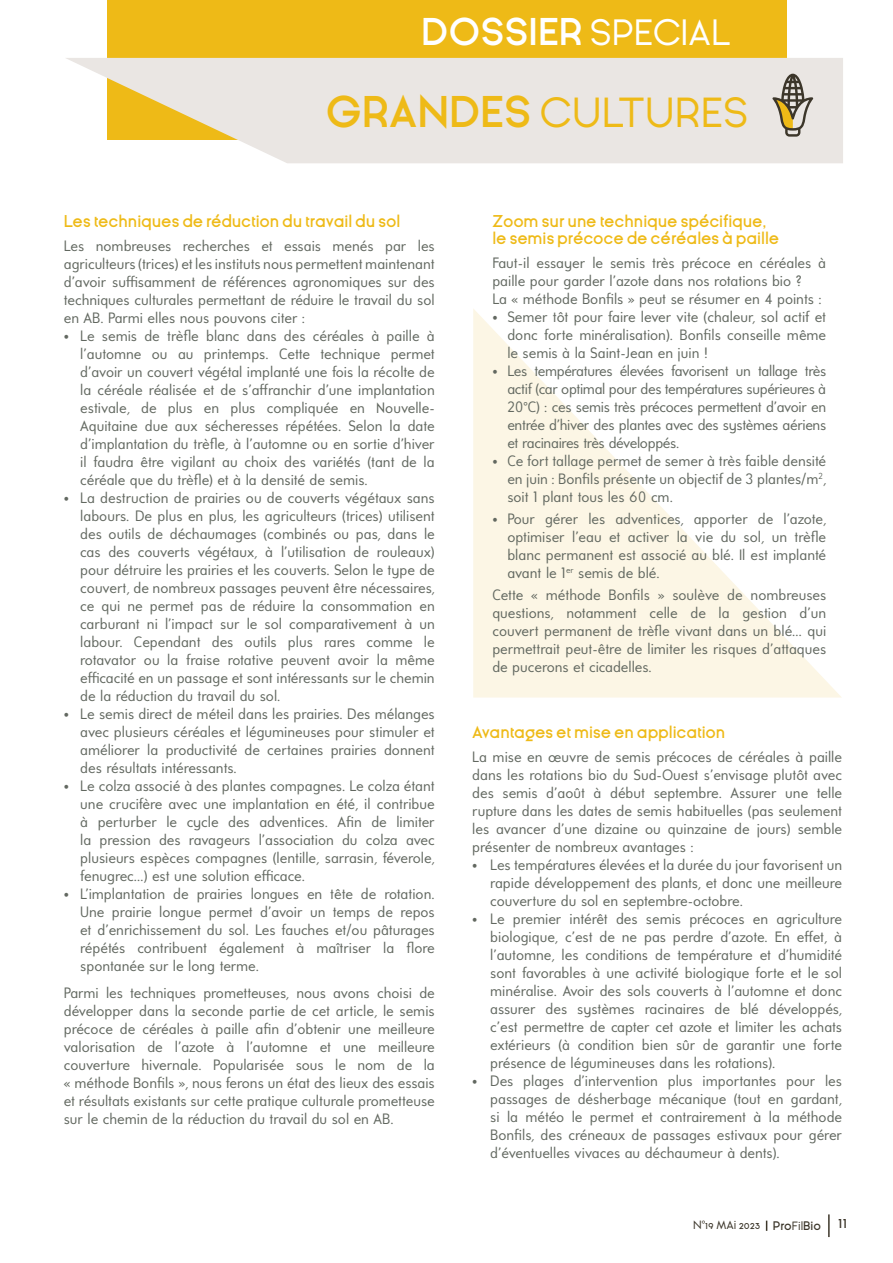
<style>
.page{position:relative;width:893px;height:1263px;background:#fff}
.page>*{position:absolute;margin:0;border:0;box-sizing:border-box;transform-origin:0 0}
.t1{font:42px "Ginora Sans";color:#eeba17}
.t2{font:700 42px "Ginora Sans";color:#eeba17}
.t3{font:700 36.6px "Ginora Sans";color:#fff}
.t4{font:600 16.5px/16.5px "Ginora Sans";letter-spacing:-.01em;color:#eeba17}
.t5{font:15px/18px "Universalis ADF Std";color:#626860;text-align:justify}
.t6{font:12px "Ginora Sans";color:#3c362a}
.s1{font-weight:400}
.s2{font-weight:700}
.s3{font-weight:600}
.s4{font-size:18px}
</style>
<div class="page">
<hr style="left:828px;top:1214px;width:2px;height:23px;background:#3c362a">
<div style="left:108px;top:0;width:679px;height:139px;background:#eeba17"></div>
<svg style="left:66px;top:58px;width:777px;height:105px;background:#ece6db"></svg>
<svg style="left:772px;top:74px;width:41px;height:63px;background:#b5ad9a"></svg>
<svg style="left:473px;top:309px;width:368px;height:388px;fill:#fcf8eb"></svg>
<h2 class="t3" style="left:421px;top:12px;width:299px">DOSSIER <span class="s1">SPECIAL</span></h2>
<h1 class="t2" style="left:325px;top:90px;width:65px">GRANDE</h1>
<h1 class="t1" style="left:504px;top:90px;width:63px"><span class="s2">S</span> CULTU</h1>
<h1 class="t1" style="left:675px;top:90px;width:75px">RES</h1>
<p class="t4" style="left:64px;top:213px;width:338px">Les techniques de réduction du travail du sol</p>
<p class="t5" style="left:64px;top:237px;width:372px">Les nombreuses recherches et essais menés par les agriculteurs (trices) et les instituts nous permettent maintenant d’avoir suffisamment de références agronomiques sur des techniques culturales permettant de réduire le travail du sol en AB. Parmi elles nous pouvons citer :</p>
<p class="t5" style="left:80px;top:327px;width:356px;text-indent:-16px">• Le semis de trèfle blanc dans des céréales à paille à l’automne ou au printemps. Cette technique permet d’avoir un couvert végétal implanté une fois la récolte de la céréale réalisée et de s’affranchir d’une implantation estivale, de plus en plus compliquée en Nouvelle-Aquitaine due aux sécheresses répétées. Selon la date d’implantation du trèfle, à l’automne ou en sortie d’hiver il faudra être vigilant au choix des variétés (tant de la céréale que du trèfle) et à la densité de semis.</p>
<p class="t5" style="left:80px;top:489px;width:356px;text-indent:-16px">• La destruction de prairies ou de couverts végétaux sans labours. De plus en plus, les agriculteurs (trices) utilisent des outils de déchaumages (combinés ou pas, dans le cas des couverts végétaux, à l’utilisation de rouleaux) pour détruire les prairies et les couverts. Selon le type de couvert, de nombreux passages peuvent être nécessaires, ce qui ne permet pas de réduire la consommation en carburant ni l’impact sur le sol comparativement à un labour. Cependant des outils plus rares comme le rotavator ou la fraise rotative peuvent avoir la même efficacité en un passage et sont intéressants sur le chemin de la réduction du travail du sol.</p>
<p class="t5" style="left:80px;top:705px;width:356px;text-indent:-16px">• Le semis direct de méteil dans les prairies. Des mélanges avec plusieurs céréales et légumineuses pour stimuler et améliorer la productivité de certaines prairies donnent des résultats intéressants.</p>
<p class="t5" style="left:80px;top:777px;width:356px;text-indent:-16px">• Le colza associé à des plantes compagnes. Le colza étant une crucifère avec une implantation en été, il contribue à perturber le cycle des adventices. Afin de limiter la pression des ravageurs l’association du colza avec plusieurs espèces compagnes (lentille, sarrasin, féverole, fenugrec…) est une solution efficace.</p>
<p class="t5" style="left:80px;top:885px;width:356px;text-indent:-16px">• L’implantation de prairies longues en tête de rotation.<br>Une prairie longue permet d’avoir un temps de repos et d’enrichissement du sol. Les fauches et/ou pâturages répétés contribuent également à maîtriser la flore spontanée sur le long terme.</p>
<p class="t5" style="left:64px;top:983px;width:373px">Parmi les techniques prometteuses, nous avons choisi de développer dans la seconde partie de cet article, le semis précoce de céréales à paille afin d’obtenir une meilleure valorisation de l’azote à l’automne et une meilleure couverture hivernale. Popularisée sous le nom de la « méthode Bonfils », nous ferons un état des lieux des essais et résultats existants sur cette pratique culturale prometteuse sur le chemin de la réduction du travail du sol en AB.</p>
<p class="t4" style="left:492px;top:213px;width:288px">Zoom sur une technique spécifique, le semis précoce de céréales à paille</p>
<p class="t5" style="left:492px;top:253px;width:335px;text-align:left">Faut-il essayer le semis très précoce en céréales à paille pour garder l’azote dans nos rotations bio ?<br>La « méthode Bonfils » peut se résumer en 4 points :</p>
<p class="t5" style="left:507px;top:307px;width:320px;text-indent:-15px">• Semer tôt pour faire lever vite (chaleur, sol actif et donc forte minéralisation). Bonfils conseille même le semis à la Saint-Jean en juin !</p>
<p class="t5" style="left:507px;top:361px;width:320px;text-indent:-15px">• Les températures élevées favorisent un tallage très actif (car optimal pour des températures supérieures à 20°C) : ces semis très précoces permettent d’avoir en entrée d’hiver des plantes avec des systèmes aériens et racinaires très développés.</p>
<p class="t5" style="left:507px;top:451px;width:320px;text-indent:-15px">• Ce fort tallage permet de semer à très faible densité en juin : Bonfils présente un objectif de 3 plantes/m<sup>2</sup>, soit 1 plant tous les 60 cm.</p>
<p class="t5" style="left:507px;top:509px;width:320px;text-indent:-15px">• Pour gérer les adventices, apporter de l’azote, optimiser l’eau et activer la vie du sol, un trèfle blanc permanent est associé au blé. Il est implanté avant le 1<sup>er</sup> semis de blé.</p>
<p class="t5" style="left:492px;top:586px;width:335px">Cette « méthode Bonfils » soulève de nombreuses questions, notamment celle de la gestion d’un couvert permanent de trèfle vivant dans un blé… qui permettrait peut-être de limiter les risques d’attaques de pucerons et cicadelles.</p>
<p class="t4" style="left:472px;top:724px;width:255px">Avantages et mise en application</p>
<p class="t5" style="left:472px;top:747px;width:371px">La mise en œuvre de semis précoces de céréales à paille dans les rotations bio du Sud-Ouest s’envisage plutôt avec des semis d’août à début septembre. Assurer une telle rupture dans les dates de semis habituelles (pas seulement les avancer d’une dizaine ou quinzaine de jours) semble présenter de nombreux avantages :</p>
<p class="t5" style="left:490px;top:855px;width:353px;text-indent:-18px">• Les températures élevées et la durée du jour favorisent un rapide développement des plants, et donc une meilleure couverture du sol en septembre-octobre.</p>
<p class="t5" style="left:490px;top:909px;width:353px;text-indent:-18px">• Le premier intérêt des semis précoces en agriculture biologique, c’est de ne pas perdre d’azote. En effet, à l’automne, les conditions de température et d’humidité sont favorables à une activité biologique forte et le sol minéralise. Avoir des sols couverts à l’automne et donc assurer des systèmes racinaires de blé développés, c’est permettre de capter cet azote et limiter les achats extérieurs (à condition bien sûr de garantir une forte présence de légumineuses dans les rotations).</p>
<p class="t5" style="left:490px;top:1071px;width:353px;text-indent:-18px">• Des plages d’intervention plus importantes pour les passages de désherbage mécanique (tout en gardant, si la météo le permet et contrairement à la méthode Bonfils, des créneaux de passages estivaux pour gérer d’éventuelles vivaces au déchaumeur à dents).</p>
<p class="t6" style="left:693px;top:1218px;width:156px">N°19 MAI 2023 <span class="s3">Pro</span>FIL<span class="s3">Bio</span> <span class="s4">11</span></p>
</div>
